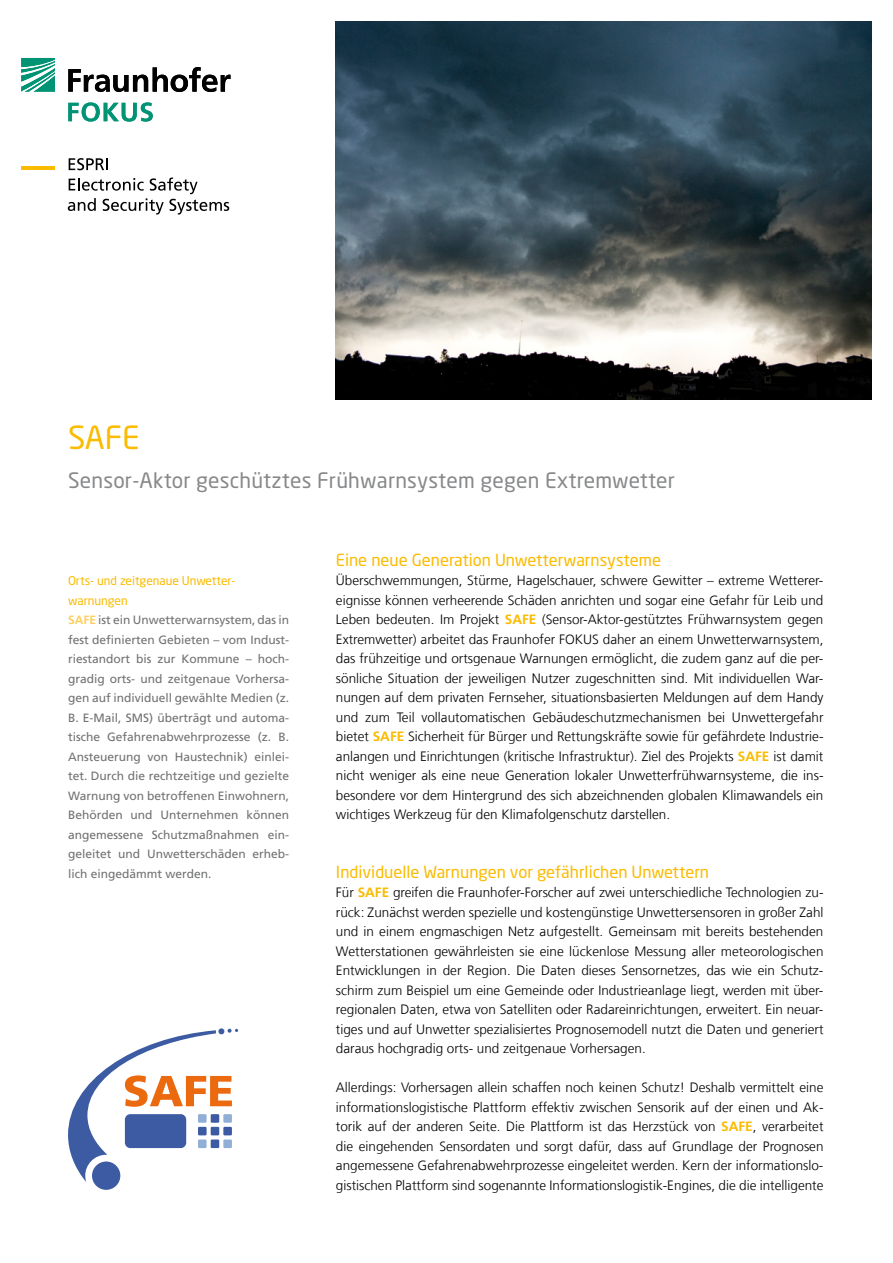
<style>
.page{position:relative;width:893px;height:1263px;background:#fff}
.page>*{position:absolute;margin:0;border:0;box-sizing:border-box;transform-origin:0 0}
.t1{font:31.5px "Neo Sans Pro";color:#fabb00}
.t2{font:21px "Neo Sans Pro";letter-spacing:.01em;color:#87888a}
.t3{font:16.5px "Neo Sans Pro";color:#fabb00}
.t4{font:300 13.5px/19.5px "Frutiger LT Com";color:#000;text-align:justify}
.t5{font:12px/19.5px "Frutiger LT Com";color:#707172;text-align:justify}
.t6{font:12px/19.5px "Neo Sans Pro";color:#fabb00}
.s1{font-weight:700;color:#fdcf60}
.s2{font-weight:700;color:#fabb00}
</style>
<div class="page">
<svg style="left:69px;top:158px;width:39px;height:12px"></svg>
<svg style="left:68px;top:178px;width:161px;height:36px"></svg>
<svg style="left:21px;top:58px;width:34px;height:34px"></svg>
<svg style="left:68px;top:67px;width:162px;height:25px"></svg>
<svg style="left:68px;top:102px;width:85px;height:20px"></svg>
<hr style="left:22px;top:166px;width:33px;height:4px;background:#fabb00">
<div style="left:92px;top:1161px;width:28px;height:29px;background:#3c5ba2;border-radius:50%"></div>
<svg style="left:68px;top:1028px;width:170px;height:154px"></svg>
<img style="left:336px;top:21px;width:536px;height:379px">
<h1 class="t1" style="left:68px;top:418px;width:73px">SAFE</h1>
<h2 class="t2" style="left:68px;top:467px;width:609px">Sensor-Aktor geschütztes Frühwarnsystem gegen Extremwetter</h2>
<p class="t6" style="left:68px;top:571px;width:169px">Orts- und zeitgenaue Unwetter&shy;warnungen</p>
<p class="t5" style="left:68px;top:611px;width:223px"><span class="s1">SAFE</span> ist ein Unwetterwarnsystem, das in fest definierten Gebieten – vom Indust&shy;riestandort bis zur Kommune – hoch&shy;gradig orts- und zeitgenaue Vorhersa&shy;gen auf individuell gewählte Medien (z.<br>B. E-Mail, SMS) überträgt und automa&shy;tische Gefahrenabwehrprozesse (z. B.<br>Ansteuerung von Haustechnik) einlei&shy;tet. Durch die rechtzeitige und gezielte Warnung von betroffenen Einwohnern, Behörden und Unternehmen können angemessene Schutzmaßnahmen ein&shy;geleitet und Unwetterschäden erheb&shy;lich eingedämmt werden.</p>
<p class="t3" style="left:336px;top:549px;width:327px">Eine neue Generation Unwetterwarnsysteme</p>
<p class="t4" style="left:336px;top:572px;width:489px">Überschwemmungen, Stürme, Hagelschauer, schwere Gewitter – extreme Wetterer&shy;eignisse können verheerende Schäden anrichten und sogar eine Gefahr für Leib und Leben bedeuten. Im Projekt <span class="s2">SAFE</span> (Sensor-Aktor-gestütztes Frühwarnsystem gegen Extremwetter) arbeitet das Fraunhofer FOKUS daher an einem Unwetterwarnsystem, das frühzeitige und ortsgenaue Warnungen ermöglicht, die zudem ganz auf die per&shy;sönliche Situation der jeweiligen Nutzer zugeschnitten sind. Mit individuellen War&shy;nungen auf dem privaten Fernseher, situationsbasierten Meldungen auf dem Handy und zum Teil vollautomatischen Gebäudeschutzmechanismen bei Unwettergefahr bietet <span class="s2">SAFE</span> Sicherheit für Bürger und Rettungskräfte sowie für gefährdete Industrie&shy;anlangen und Einrichtungen (kritische Infrastruktur). Ziel des Projekts <span class="s2">SAFE</span> ist damit nicht weniger als eine neue Generation lokaler Unwetterfrühwarnsysteme, die ins&shy;besondere vor dem Hintergrund des sich abzeichnenden globalen Klimawandels ein wichtiges Werkzeug für den Klimafolgenschutz darstellen.</p>
<p class="t3" style="left:336px;top:861px;width:375px">Individuelle Warnungen vor gefährlichen Unwettern</p>
<p class="t4" style="left:336px;top:884px;width:489px">Für <span class="s2">SAFE</span> greifen die Fraunhofer-Forscher auf zwei unterschiedliche Technologien zu&shy;rück: Zunächst werden spezielle und kostengünstige Unwettersensoren in großer Zahl und in einem engmaschigen Netz aufgestellt. Gemeinsam mit bereits bestehenden Wetterstationen gewährleisten sie eine lückenlose Messung aller meteorologischen Entwicklungen in der Region. Die Daten dieses Sensornetzes, das wie ein Schutz&shy;schirm zum Beispiel um eine Gemeinde oder Industrieanlage liegt, werden mit über&shy;regionalen Daten, etwa von Satelliten oder Radareinrichtungen, erweitert. Ein neuar&shy;tiges und auf Unwetter spezialisiertes Prognosemodell nutzt die Daten und generiert daraus hochgradig orts- und zeitgenaue Vorhersagen.</p>
<p class="t4" style="left:336px;top:1079px;width:489px">Allerdings: Vorhersagen allein schaffen noch keinen Schutz! Deshalb vermittelt eine informationslogistische Plattform effektiv zwischen Sensorik auf der einen und Ak&shy;torik auf der anderen Seite. Die Plattform ist das Herzstück von <span class="s2">SAFE</span>, verarbeitet die eingehenden Sensordaten und sorgt dafür, dass auf Grundlage der Prognosen angemessene Gefahrenabwehrprozesse eingeleitet werden. Kern der informationslo&shy;gistischen Plattform sind sogenannte Informationslogistik-Engines, die die intelligente</p>
</div>
